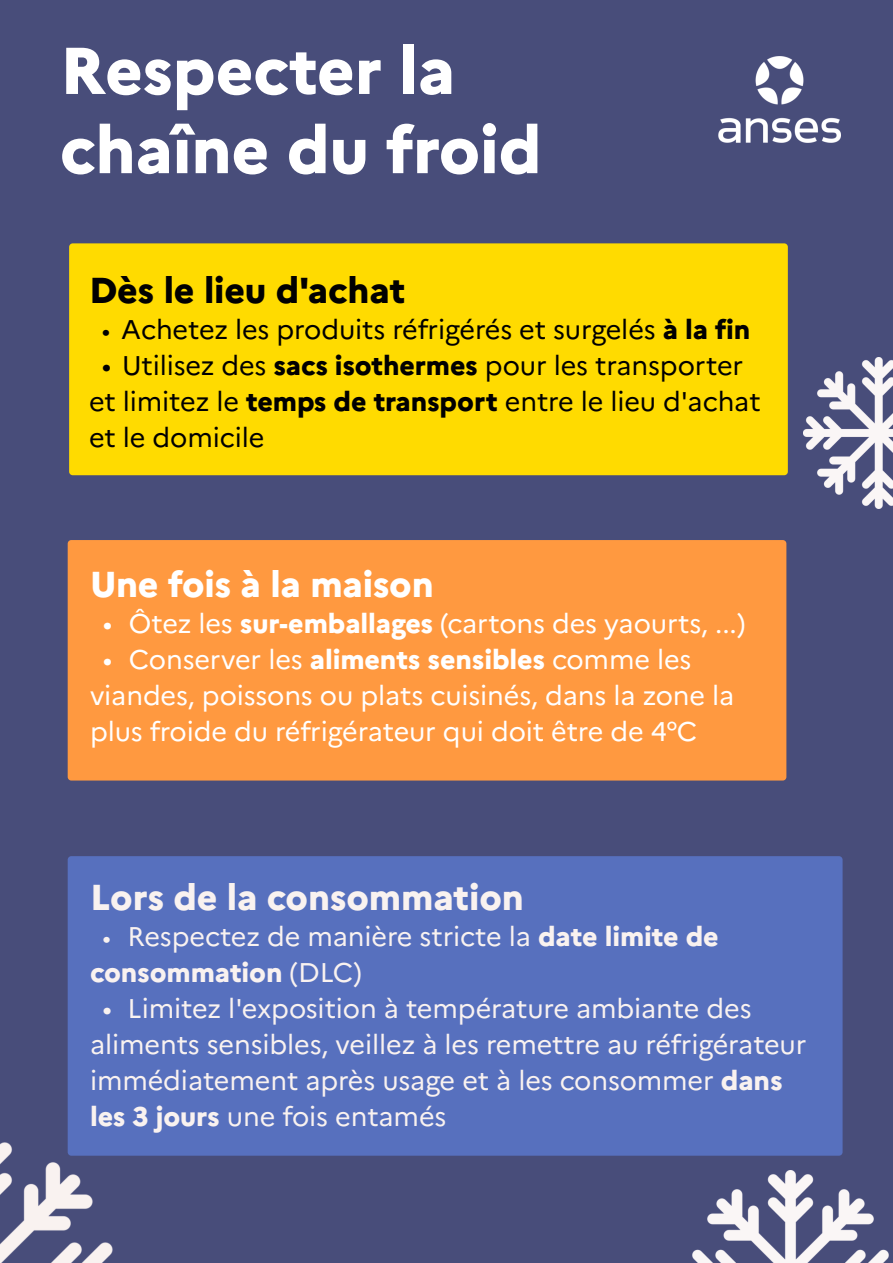
<style>
.page{position:relative;width:893px;height:1263px;background:#484d7a}
.page>*{position:absolute;margin:0;border:0;box-sizing:border-box;transform-origin:0 0}
.t1{font:800 66px/79.2px "Marianne";letter-spacing:-.005em;color:#fff}
.t2{font:800 36px "Marianne";letter-spacing:-.005em;color:#f9f2f0}
.t3{font:800 36px "Marianne";letter-spacing:-.005em;color:#fff}
.t4{font:800 36px "Marianne";letter-spacing:-.005em;color:#010000}
.t5{font:27px/36px "Marianne";letter-spacing:-.005em;color:#f9f2f0}
.t6{font:27px/36px "Marianne";letter-spacing:-.005em;color:#fff}
.t7{font:27px/36px "Marianne";letter-spacing:-.005em;color:#010000}
.s1{font-size:24px}
.s2{font-weight:800}
</style>
<div class="page">
<img style="left:718px;top:57px;width:123px;height:85px">
<img style="left:0;top:1137px;width:113px;height:126px">
<div style="left:68px;top:856px;width:774px;height:300px;background:#5770be"></div>
<div style="left:68px;top:540px;width:718px;height:240px;background:#ff9940"></div>
<img style="left:692px;top:1170px;width:197px;height:93px">
<div style="left:69px;top:243px;width:719px;height:232px;background:#ffdb00"></div>
<img style="left:804px;top:358px;width:89px;height:150px">
<h1 class="t1" style="left:60px;top:25px;width:483px">Respecter la chaîne du froid</h1>
<h2 class="t4" style="left:89px;top:262px;width:318px">Dès le lieu d'achat</h2>
<p class="t7" style="left:102px;top:309px;width:650px"><span class="s1">•</span> Achetez les produits réfrigérés et surgelés <span class="s2">à la fin</span></p>
<p class="t7" style="left:89px;top:345px;width:673px;text-indent:13px">• Utilisez des <span class="s2">sacs isothermes</span> pour les transporter et limitez le <span class="s2">temps de transport</span> entre le lieu d'achat et le domicile</p>
<h2 class="t3" style="left:90px;top:556px;width:345px">Une fois à la maison</h2>
<p class="t6" style="left:103px;top:603px;width:644px">• Ôtez les <span class="s2">sur-emballages</span> (cartons des yaourts, ...)</p>
<p class="t6" style="left:90px;top:639px;width:646px;text-indent:13px">• Conserver les <span class="s2">aliments sensibles</span> comme les viandes, poissons ou plats cuisinés, dans la zone la plus froide du réfrigérateur qui doit être de 4°C</p>
<h2 class="t2" style="left:90px;top:869px;width:435px">Lors de la consommation</h2>
<p class="t5" style="left:90px;top:916px;width:630px;text-indent:12px"><span class="s1">•</span> Respectez de manière stricte la <span class="s2">date limite de consommation</span> (DLC)</p>
<p class="t5" style="left:90px;top:988px;width:718px;text-indent:12px">• Limitez l'exposition à température ambiante des aliments sensibles, veillez à les remettre au réfrigérateur immédiatement après usage et à les consommer <span class="s2">dans les 3 jours</span> une fois entamés</p>
</div>
